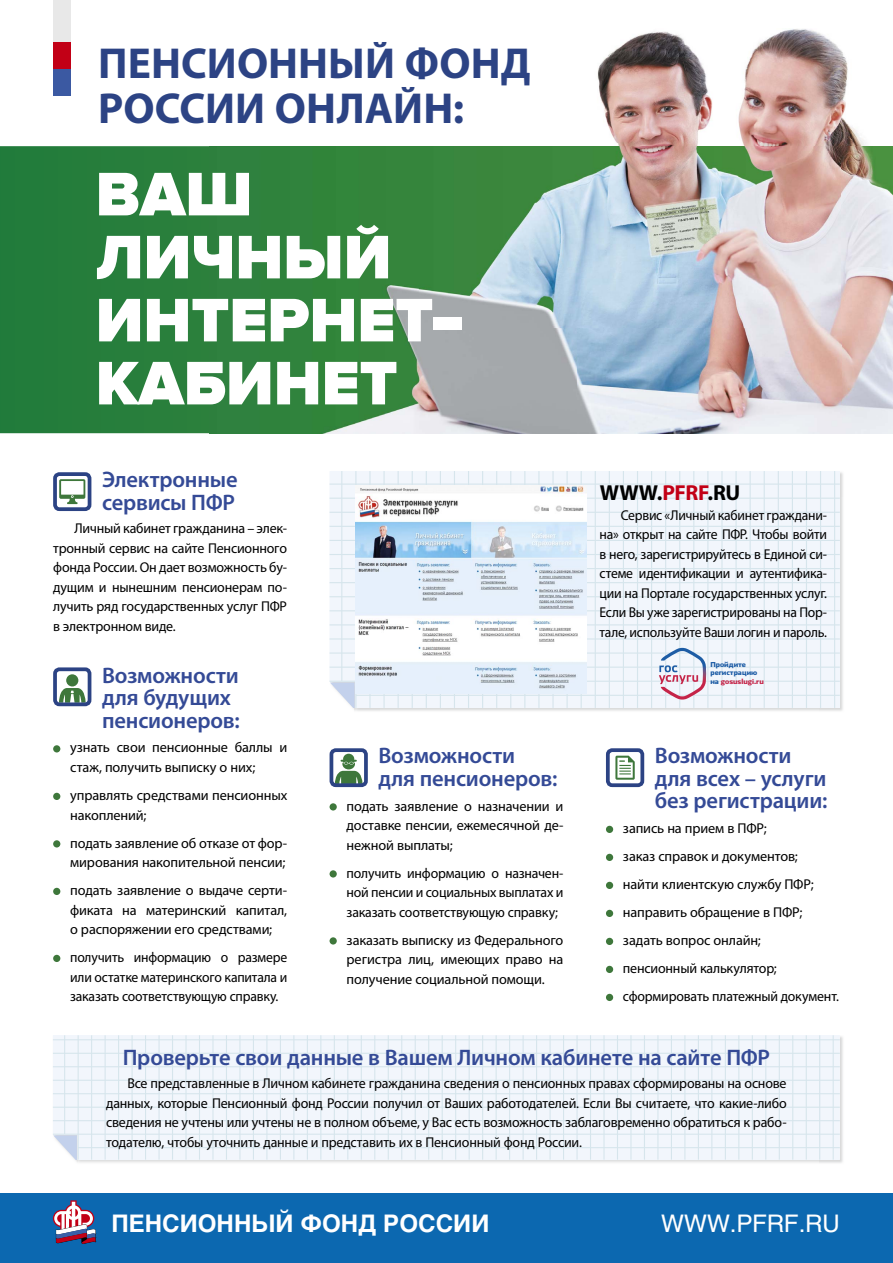
<style>
.page{position:relative;width:893px;height:1263px;background:#fff}
.page>*{position:absolute;margin:0;border:0;box-sizing:border-box;transform-origin:0 0}
.t1{font:900 63.75px/63px "Proxima Nova";color:#fff}
.t2{font:700 43.5px/45px "Myriad Pro";color:#2c4384}
.t3{font:700 24px "Helios";color:#fff}
.t4{font:24px "Helios";color:#fff}
.t5{font:600 22.5px/22.5px "Myriad Pro";letter-spacing:-.01em;color:#344a96}
.t6{font:700 21.75px "Myriad Pro";letter-spacing:-.01em;color:#000}
.t7{font:14.25px/19.5px "Myriad Pro";letter-spacing:-.01em;color:#000;text-align:justify}
.t8{font:14.25px/19.5px "Myriad Pro";letter-spacing:-.01em;color:#000;text-align:justify;scale:.96 1}
.t9{font:800 7.12px/8.1px "Ekibastuz";color:#1d5ca5}
.s1{color:#c20016}
.s2{color:#c52448}
</style>
<div class="page">
<div style="left:0;top:1194px;width:893px;height:69px;background:#0c68b0"></div>
<div style="left:53px;top:0;width:18px;height:43px;background:#e8e8e8"></div>
<div style="left:53px;top:43px;width:18px;height:26px;background:#c20016"></div>
<div style="left:53px;top:69px;width:18px;height:27px;background:#3b59a2"></div>
<svg style="left:53px;top:1200px;width:43px;height:44px"></svg>
<div style="left:0;top:146px;width:209px;height:287px;background:#267e3c"></div>
<img style="left:74px;top:1159px;width:5px;height:3px">
<img style="left:818px;top:1060px;width:25px;height:103px">
<img style="left:79px;top:1159px;width:739px;height:4px">
<svg style="left:53px;top:1035px;width:787px;height:124px;fill:#f2f6fc"></svg>
<img style="left:329px;top:497px;width:26px;height:214px">
<img style="left:819px;top:497px;width:24px;height:214px">
<svg style="left:330px;top:471px;width:510px;height:237px;fill:#f2f6fc"></svg>
<img style="left:209px;top:29px;width:684px;height:404px">
<div style="left:433px;top:317px;width:29px;height:12px;background:#fff"></div>
<svg style="left:59px;top:479px;width:26px;height:25px"></svg>
<div style="left:53px;top:472px;width:38px;height:39px;border:4px solid #2c4384;border-radius:5px"></div>
<div style="left:53px;top:745px;width:7px;height:7px;background:#3e773b;border-radius:50%"></div>
<div style="left:53px;top:793px;width:7px;height:7px;background:#3e773b;border-radius:50%"></div>
<div style="left:53px;top:840px;width:7px;height:7px;background:#3e773b;border-radius:50%"></div>
<div style="left:53px;top:888px;width:7px;height:7px;background:#3e773b;border-radius:50%"></div>
<div style="left:53px;top:955px;width:7px;height:7px;background:#3e773b;border-radius:50%"></div>
<svg style="left:335px;top:754px;width:28px;height:28px"></svg>
<div style="left:330px;top:748px;width:38px;height:39px;border:4px solid #2c4384;border-radius:5px"></div>
<div style="left:330px;top:803px;width:7px;height:7px;background:#3e773b;border-radius:50%"></div>
<div style="left:330px;top:870px;width:7px;height:7px;background:#3e773b;border-radius:50%"></div>
<div style="left:330px;top:937px;width:7px;height:7px;background:#3e773b;border-radius:50%"></div>
<div style="left:606px;top:826px;width:7px;height:7px;background:#3e773b;border-radius:50%"></div>
<div style="left:606px;top:854px;width:7px;height:7px;background:#3e773b;border-radius:50%"></div>
<div style="left:606px;top:882px;width:7px;height:7px;background:#3e773b;border-radius:50%"></div>
<div style="left:606px;top:910px;width:7px;height:7px;background:#3e773b;border-radius:50%"></div>
<div style="left:606px;top:938px;width:7px;height:7px;background:#3e773b;border-radius:50%"></div>
<div style="left:606px;top:966px;width:7px;height:7px;background:#3e773b;border-radius:50%"></div>
<div style="left:606px;top:994px;width:7px;height:7px;background:#3e773b;border-radius:50%"></div>
<div style="left:606px;top:748px;width:38px;height:39px;border:4px solid #2c4384;border-radius:5px"></div>
<svg style="left:615px;top:756px;width:20px;height:24px"></svg>
<div style="left:66px;top:674px;width:12px;height:12px;background:#3e773b;border-radius:50%"></div>
<svg style="left:59px;top:688px;width:27px;height:13px"></svg>
<div style="left:53px;top:667px;width:38px;height:39px;border:4px solid #2c4384;border-radius:5px"></div>
<img style="left:355px;top:486px;width:232px;height:208px">
<svg style="left:659px;top:648px;width:47px;height:51px"></svg>
<h2 class="t2" style="left:98px;top:45px;width:434px">ПЕНСИОННЫЙ ФОНД<br>РОССИИ ОНЛАЙН:</h2>
<h1 class="t1" style="left:96px;top:168px;width:339px">ВАШ<br>ЛИЧНЫЙ<br>ИНТЕРНЕТ<br>КАБИНЕТ</h1>
<h3 class="t5" style="left:102px;top:471px;width:137px">Электронные сервисы ПФР</h3>
<p class="t7" style="left:53px;top:520px;width:235px;text-indent:21px">Личный кабинет гражданина – элек&shy;тронный сервис на сайте Пенсионного фонда России. Он дает возможность бу&shy;дущим и нынешним пенсионерам по&shy;лучить ряд государственных услуг ПФР в электронном виде.</p>
<h3 class="t5" style="left:102px;top:666px;width:139px">Возможности для будущих пенсионеров:</h3>
<h3 class="t6" style="left:600px;top:485px;width:142px">WWW.<span class="s1">PFRF</span>.RU</h3>
<p class="t8" style="left:600px;top:507px;width:238px;text-indent:21px">Сервис «Личный кабинет граждани&shy;на» открыт на сайте ПФР. Чтобы войти в него, зарегистрируйтесь в Единой си&shy;стеме идентификации и аутентифика&shy;ции на Портале государственных услуг.<br>Если Вы уже зарегистрированы на Пор&shy;тале, используйте Ваши логин и пароль.</p>
<p class="t9" style="left:710px;top:661px;width:55px">Пройдите регистрацию на <span class="s2">gosuslugi.ru</span></p>
<p class="t7" style="left:70px;top:739px;width:219px">узнать свои пенсионные баллы и стаж, получить выписку о них;</p>
<p class="t7" style="left:70px;top:787px;width:219px">управлять средствами пенсионных накоплений;</p>
<p class="t7" style="left:70px;top:834px;width:219px">подать заявление об отказе от фор&shy;мирования накопительной пенсии;</p>
<p class="t7" style="left:70px;top:882px;width:219px">подать заявление о выдаче серти&shy;фиката на материнский капитал, о распоряжении его средствами;</p>
<p class="t8" style="left:70px;top:949px;width:228px">получить информацию о размере или остатке материнского капитала и заказать соответствующую справку.</p>
<h3 class="t5" style="left:378px;top:747px;width:181px">Возможности<br>для пенсионеров:</h3>
<h3 class="t5" style="left:655px;top:747px;width:173px">Возможности для всех – услуги</h3>
<p class="t7" style="left:347px;top:797px;width:218px">подать заявление о назначении и</p>
<h3 class="t5" style="left:655px;top:792px;width:174px">без регистрации:</h3>
<p class="t7" style="left:347px;top:817px;width:218px">доставке пенсии, ежемесячной де&shy;нежной выплаты;</p>
<p class="t7" style="left:347px;top:864px;width:218px">получить информацию о назначен&shy;ной пенсии и социальных выплатах и заказать соответствующую справку;</p>
<p class="t7" style="left:347px;top:931px;width:218px">заказать выписку из Федерального регистра лиц, имеющих право на получение социальной помощи.</p>
<p class="t7" style="left:623px;top:816px;width:217px;line-height:28px;text-align:left">запись на прием в ПФР;<br>заказ справок и документов;<br>найти клиентскую службу ПФР; направить обращение в ПФР; задать вопрос онлайн;<br>пенсионный калькулятор; сформировать платежный документ.</p>
<h3 class="t5" style="left:123px;top:1048px;width:649px">Проверьте свои данные в Вашем Личном кабинете на сайте ПФР</h3>
<p class="t7" style="left:106px;top:1075px;width:682px;text-indent:21px">Все представленные в Личном кабинете гражданина сведения о пенсионных правах сформированы на основе данных, которые Пенсионный фонд России получил от Ваших работодателей. Если Вы считаете, что какие-либо сведения не учтены или учтены не в полном объеме, у Вас есть возможность заблаговременно обратиться к рабо&shy;тодателю, чтобы уточнить данные и представить их в Пенсионный фонд России.</p>
<h3 class="t3" style="left:111px;top:1214px;width:379px">ПЕНСИОННЫЙ ФОНД РОССИИ</h3>
<h3 class="t4" style="left:661px;top:1214px;width:180px">WWW.PFRF.RU</h3>
</div>
